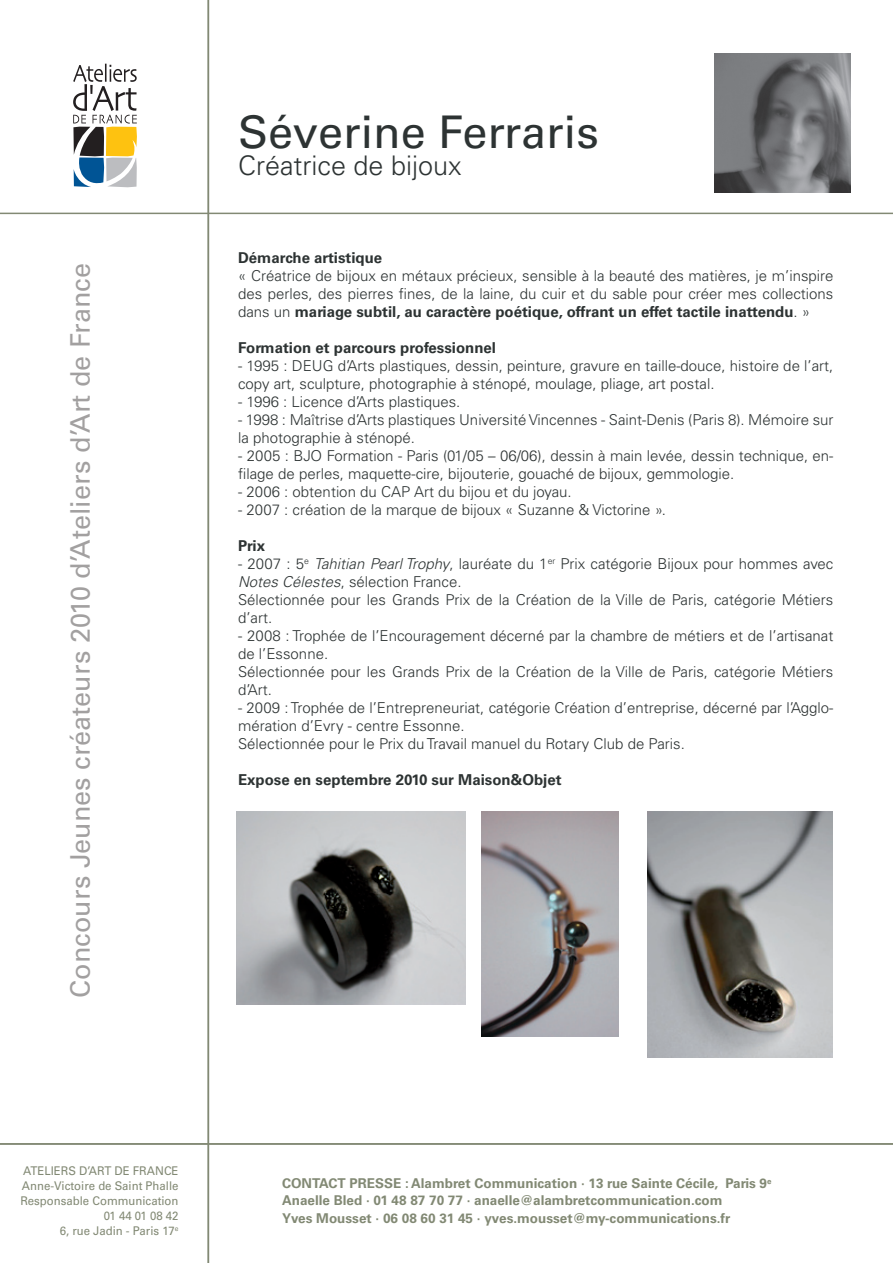
<style>
.page{position:relative;width:893px;height:1263px;background:#fff}
.page>*{position:absolute;margin:0;border:0;box-sizing:border-box;transform-origin:0 0}
.t1{font:45px "Univers";color:#2d3333}
.t2{font:27px "Univers";color:#a2a0a0}
.t3{font:300 27px "Univers";color:#2d3333}
.t4{font:300 15px/18px "Univers";color:#2d3333}
.t5{font:700 15px "Univers";color:#2d3333}
.t6{font:700 13.5px/16.5px "Univers";color:#828974}
.t7{font:12px/15px "Univers";color:#828974;text-align:right;scale:.95 1}
.s1{font-weight:700}
.s2{font-style:italic}
</style>
<div class="page">
<hr style="left:0;top:213px;width:893px;height:1px;background:#828974">
<svg style="left:73px;top:64px;width:64px;height:123px"></svg>
<img style="left:714px;top:54px;width:136px;height:139px">
<img style="left:236px;top:811px;width:230px;height:194px">
<hr style="left:208px;top:0;width:1px;height:1263px;background:#828974">
<hr style="left:0;top:1143px;width:893px;height:2px;background:#828974">
<img style="left:647px;top:811px;width:185px;height:246px">
<img style="left:481px;top:811px;width:138px;height:225px">
<h2 class="t2" style="left:64px;top:998px;width:736px;rotate:-90deg">Concours Jeunes créateurs 2010 d’Ateliers d’Art de France</h2>
<h1 class="t1" style="left:238px;top:106px;width:362px">Séverine Ferraris</h1>
<h2 class="t3" style="left:238px;top:149px;width:225px">Créatrice de bijoux</h2>
<p class="t5" style="left:238px;top:249px;width:146px">Démarche artistique</p>
<p class="t4" style="left:238px;top:266px;width:597px;text-align:justify">« Créatrice de bijoux en métaux précieux, sensible à la beauté des matières, je m’inspire des perles, des pierres fines, de la laine, du cuir et du sable pour créer mes collections dans un <span class="s1">mariage subtil, au caractère poétique, offrant un effet tactile inattendu</span>. »</p>
<p class="t5" style="left:238px;top:339px;width:259px">Formation et parcours professionnel</p>
<p class="t4" style="left:238px;top:356px;width:597px">- 1995 : DEUG d’Arts plastiques, dessin, peinture, gravure en taille-douce, histoire de l’art, copy art, sculpture, photographie à sténopé, moulage, pliage, art postal.</p>
<p class="t4" style="left:238px;top:392px;width:224px">- 1996 : Licence d’Arts plastiques.</p>
<p class="t4" style="left:238px;top:410px;width:597px">- 1998 : Maîtrise d’Arts plastiques Université Vincennes - Saint-Denis (Paris 8). Mémoire sur la photographie à sténopé.</p>
<p class="t4" style="left:238px;top:446px;width:597px">- 2005 : BJO Formation - Paris (01/05 – 06/06), dessin à main levée, dessin technique, en&shy;filage de perles, maquette-cire, bijouterie, gouaché de bijoux, gemmologie.</p>
<p class="t4" style="left:238px;top:482px;width:335px">- 2006 : obtention du CAP Art du bijou et du joyau.</p>
<p class="t4" style="left:238px;top:500px;width:429px">- 2007 : création de la marque de bijoux « Suzanne &amp; Victorine ».</p>
<p class="t5" style="left:238px;top:537px;width:28px">Prix</p>
<p class="t4" style="left:238px;top:554px;width:597px">- 2007 : 5<sup>e</sup> <span class="s2">Tahitian Pearl Trophy</span>, lauréate du 1<sup>er</sup> Prix catégorie Bijoux pour hommes avec <span class="s2">Notes Célestes</span>, sélection France.<br>Sélectionnée pour les Grands Prix de la Création de la Ville de Paris, catégorie Métiers d’art.</p>
<p class="t4" style="left:238px;top:626px;width:597px">- 2008 : Trophée de l’Encouragement décerné par la chambre de métiers et de l’artisanat de l’Essonne.<br>Sélectionnée pour les Grands Prix de la Création de la Ville de Paris, catégorie Métiers d’Art.</p>
<p class="t4" style="left:238px;top:698px;width:597px">- 2009 : Trophée de l’Entrepreneuriat, catégorie Création d’entreprise, décerné par l’Agglo&shy;mération d’Evry - centre Essonne.<br>Sélectionnée pour le Prix du Travail manuel du Rotary Club de Paris.</p>
<p class="t5" style="left:238px;top:771px;width:325px">Expose en septembre 2010 sur Maison&amp;Objet</p>
<p class="t7" style="left:20px;top:1163px;width:168px">ateliers d’art de france<br>Anne-Victoire de Saint Phalle<br>Responsable Communication<br>01 44 01 08 42<br>6, rue Jadin - Paris 17<sup>e</sup></p>
<p class="t6" style="left:282px;top:1175px;width:40px">Co ntact</p>
<p class="t6" style="left:282px;top:1175px;width:491px;text-indent:67px">presse : Alambret Communication · 13 rue Sainte Cécile, Paris 9<sup>e<br></sup>Anaelle Bled · 01 48 87 70 77 · anaelle@alambretcommunication.com</p>
<p class="t6" style="left:282px;top:1210px;width:450px">Yves Mousset · 06 08 60 31 45 · yves.mousset@my-communications.fr</p>
</div>
